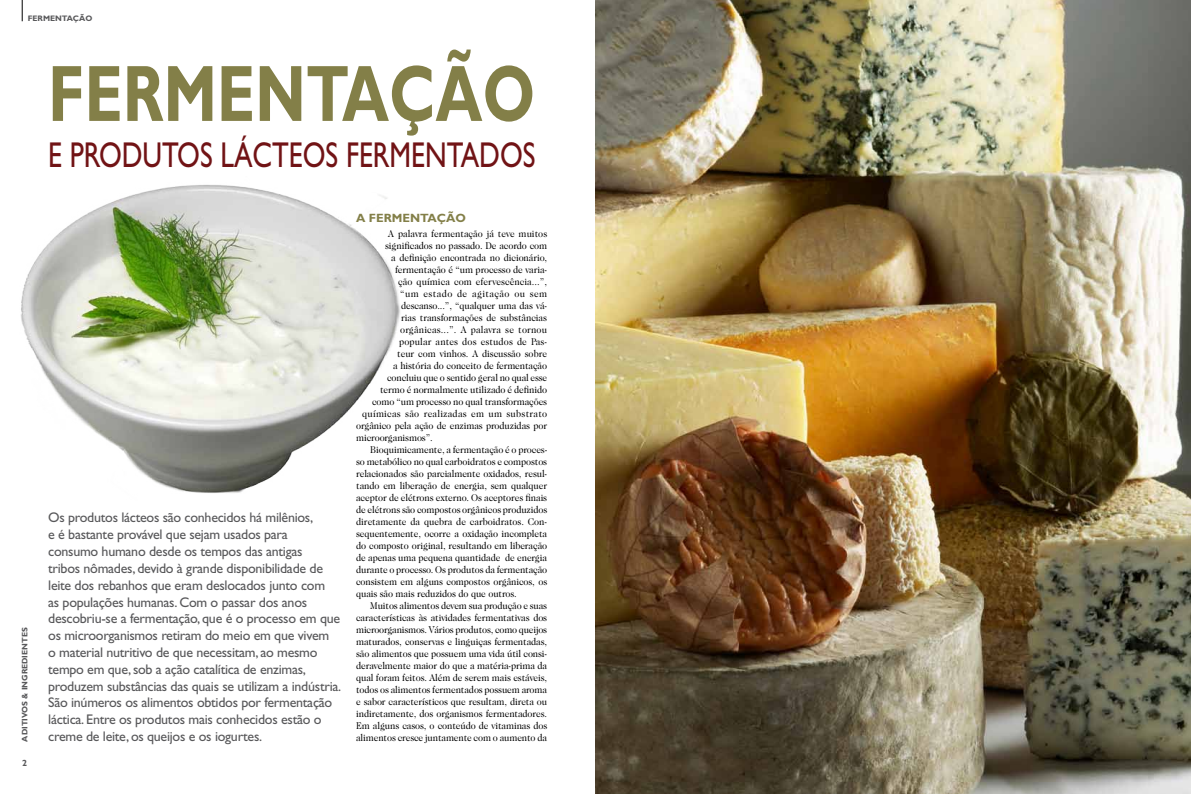
<style>
.page{position:relative;width:1191px;height:794px;background:#fff}
.page>*{position:absolute;margin:0;border:0;box-sizing:border-box;transform-origin:0 0}
.t1{font:700 80.3px "Gill Sans";color:#837f48;scale:.75 1}
.t2{font:36px "Gill Sans";color:#711315;scale:.77 1}
.t3{font:14px/16.8px "Gill Sans";letter-spacing:-.02em;color:#58585a}
.t4{font:700 12px "Gill Sans";color:#837f48}
.t5{font:10px "Caslon 224 IT Cby BT";letter-spacing:-.01em;color:#000;scale:.93 1}
.t6{font:10px "Caslon 224 IT Cby BT";letter-spacing:.025em;color:#000;scale:.93 1}
.t7{font:10px "Caslon 224 IT Cby BT";letter-spacing:.015em;color:#000;scale:.93 1}
.t8{font:10px "Caslon 224 IT Cby BT";letter-spacing:.01em;color:#000;scale:.93 1}
.t9{font:10px "Caslon 224 IT Cby BT";letter-spacing:.045em;color:#000;scale:.93 1}
.t10{font:700 9px "Gill Sans";color:#58585a}
.t11{font:700 8px "Gill Sans";color:#58585a}
</style>
<div class="page">
<svg style="left:22px;top:0;width:1px;height:21px"></svg>
<img style="left:595px;top:0;width:596px;height:794px">
<img style="left:21px;top:185px;width:384px;height:309px">
<p class="t11" style="left:28px;top:14px;width:30px">FERMENTAÇÃO</p>
<h1 class="t1" style="left:48px;top:46px;width:651px">FERMENTAÇÃO</h1>
<h2 class="t2" style="left:48px;top:134px;width:634px">E PRODUTOS LÁCTEOS FERMENTADOS</h2>
<p class="t11" style="left:20px;top:741px;width:116px;rotate:-90deg">ADITIVOS &amp; INGREDIENTES</p>
<p class="t10" style="left:22px;top:757px;width:6px">2</p>
<p class="t3" style="left:48px;top:509px;width:294px">Os produtos lácteos são conhecidos há milênios,<br>e é bastante provável que sejam usados para consumo humano desde os tempos das antigas<br>tribos nômades, devido à grande disponibilidade de leite dos rebanhos que eram deslocados junto com<br>as populações humanas. Com o passar dos anos descobriu-se a fermentação, que é o processo em que os microorganismos retiram do meio em que vivem<br>o material nutritivo de que necessitam, ao mesmo tempo em que, sob a ação catalítica de enzimas, produzem substâncias das quais se utilizam a indústria.<br>São inúmeros os alimentos obtidos por fermentação láctica. Entre os produtos mais conhecidos estão o creme de leite, os queijos e os iogurtes.</p>
<p class="t4" style="left:356px;top:211px;width:57px">A FERMENTAÇÃO</p>
<p class="t5" style="left:388px;top:227px;width:172px">A palavra fermentação já teve muitos</p>
<p class="t5" style="left:385px;top:239px;width:176px">significados no passado. De acordo com</p>
<p class="t5" style="left:391px;top:251px;width:169px">a definição encontrada no dicionário,</p>
<p class="t5" style="left:395px;top:263px;width:165px">fermentação é “um processo de varia-</p>
<p class="t5" style="left:398px;top:275px;width:162px">ção química com efervescência...”,</p>
<p class="t9" style="left:400px;top:287px;width:160px">“um estado de agitação ou sem</p>
<p class="t5" style="left:401px;top:299px;width:158px">descanso...”, “qualquer uma das vá-</p>
<p class="t5" style="left:401px;top:311px;width:158px">rias transformações de substâncias</p>
<p class="t7" style="left:400px;top:323px;width:160px">orgânicas...”. A palavra se tornou</p>
<p class="t8" style="left:399px;top:335px;width:161px">popular antes dos estudos de Pas-</p>
<p class="t5" style="left:397px;top:347px;width:163px">teur com vinhos. A discussão sobre</p>
<p class="t5" style="left:393px;top:359px;width:167px">a história do conceito de fermentação</p>
<p class="t5" style="left:387px;top:371px;width:174px">concluiu que o sentido geral no qual esse</p>
<p class="t5" style="left:380px;top:383px;width:181px">termo é normalmente utilizado é definido</p>
<p class="t5" style="left:372px;top:395px;width:190px">como “um processo no qual transformações</p>
<p class="t6" style="left:362px;top:407px;width:200px">químicas são realizadas em um substrato</p>
<p class="t5" style="left:356px;top:419px;width:207px">orgânico pela ação de enzimas produzidas por</p>
<p class="t5" style="left:356px;top:431px;width:84px">microorganismos”.</p>
<p class="t5" style="left:370px;top:443px;width:192px">Bioquimicamente, a fermentação é o proces-</p>
<p class="t5" style="left:356px;top:455px;width:207px">so metabólico no qual carboidratos e compostos</p>
<p class="t5" style="left:356px;top:467px;width:207px">relacionados são parcialmente oxidados, resul-</p>
<p class="t5" style="left:356px;top:479px;width:207px">tando em liberação de energia, sem qualquer</p>
<p class="t5" style="left:356px;top:491px;width:207px">aceptor de elétrons externo. Os aceptores finais</p>
<p class="t5" style="left:356px;top:503px;width:207px">de elétrons são compostos orgânicos produzidos</p>
<p class="t5" style="left:356px;top:515px;width:207px">diretamente da quebra de carboidratos. Con-</p>
<p class="t5" style="left:356px;top:527px;width:207px">sequentemente, ocorre a oxidação incompleta</p>
<p class="t5" style="left:356px;top:539px;width:207px">do composto original, resultando em liberação</p>
<p class="t5" style="left:356px;top:551px;width:207px">de apenas uma pequena quantidade de energia</p>
<p class="t5" style="left:356px;top:563px;width:207px">durante o processo. Os produtos da fermentação</p>
<p class="t5" style="left:356px;top:575px;width:207px">consistem em alguns compostos orgânicos, os</p>
<p class="t5" style="left:356px;top:587px;width:174px">quais são mais reduzidos do que outros.</p>
<p class="t5" style="left:370px;top:599px;width:192px">Muitos alimentos devem sua produção e suas</p>
<p class="t5" style="left:356px;top:611px;width:207px">características às atividades fermentativas dos</p>
<p class="t5" style="left:356px;top:623px;width:207px">microorganismos. Vários produtos, como queijos</p>
<p class="t5" style="left:356px;top:635px;width:207px">maturados, conservas e linguiças fermentadas,</p>
<p class="t5" style="left:356px;top:647px;width:207px">são alimentos que possuem uma vida útil consi-</p>
<p class="t5" style="left:356px;top:659px;width:207px">deravelmente maior do que a matéria-prima da</p>
<p class="t5" style="left:356px;top:671px;width:207px">qual foram feitos. Além de serem mais estáveis,</p>
<p class="t5" style="left:356px;top:683px;width:207px">todos os alimentos fermentados possuem aroma</p>
<p class="t5" style="left:356px;top:695px;width:207px">e sabor característicos que resultam, direta ou</p>
<p class="t5" style="left:356px;top:707px;width:207px">indiretamente, dos organismos fermentadores.</p>
<p class="t5" style="left:356px;top:719px;width:207px">Em alguns casos, o conteúdo de vitaminas dos</p>
<p class="t5" style="left:356px;top:731px;width:207px">alimentos cresce juntamente com o aumento da</p>
</div>
